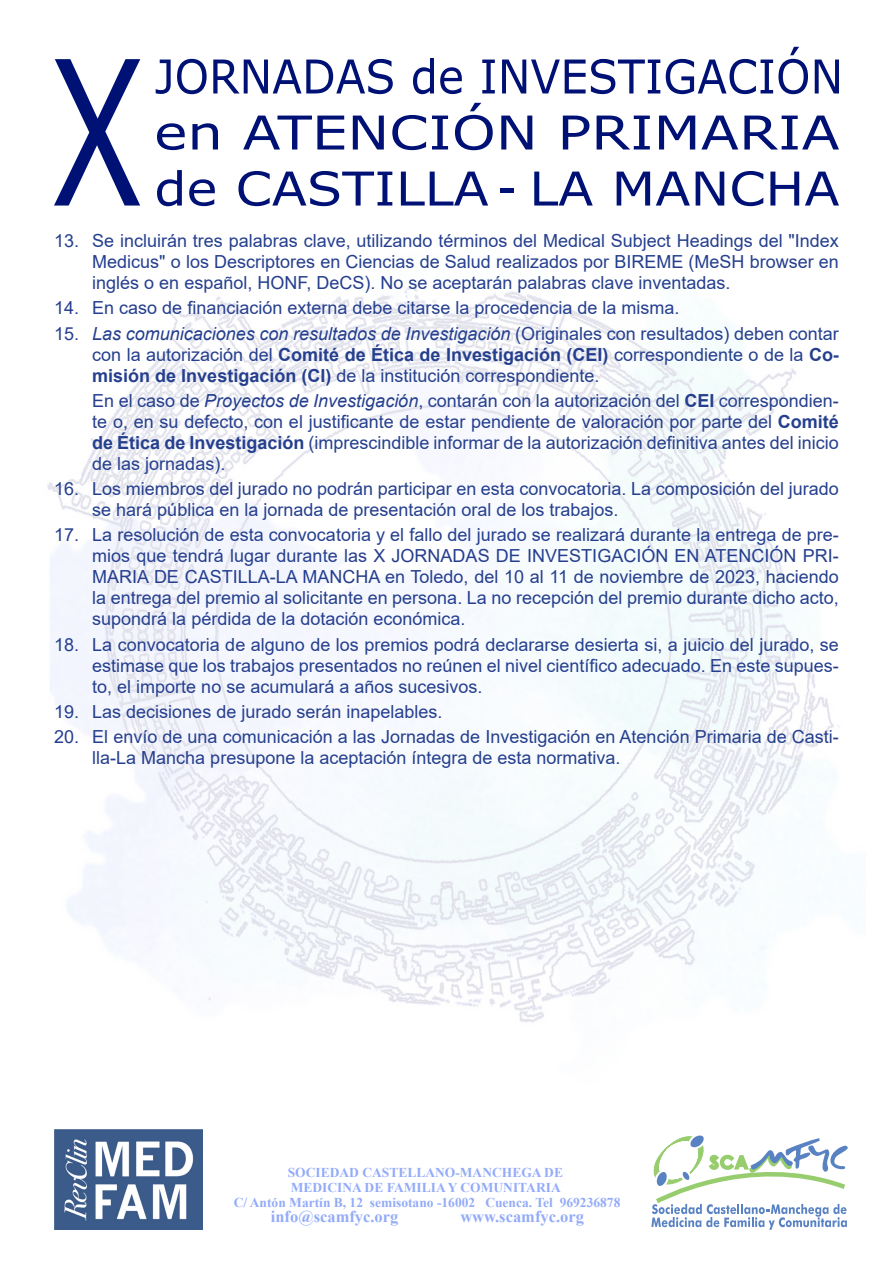
<style>
.page{position:relative;width:893px;height:1263px;background:#fff}
.page>*{position:absolute;margin:0;border:0;box-sizing:border-box;transform-origin:0 0}
.t1{font:18px/21px "Arial";color:#253f8e;text-align:justify}
.t2{font:700 16.5px "Times New Roman";color:#93abf9}
.t3{font:700 13.5px/15px "Times New Roman";color:#93abf9;text-align:center}
.s1{font-style:italic}
.s2{font-weight:700}
</style>
<div class="page">
<svg style="left:651px;top:1135px;width:197px;height:95px"></svg>
<img style="left:54px;top:1129px;width:148px;height:101px">
<img style="left:47px;top:286px;width:792px;height:736px">
<hr style="left:500px;top:189px;width:14px;height:4px;background:#001176">
<svg style="left:156px;top:60px;width:15px;height:34px"></svg>
<svg style="left:177px;top:59px;width:30px;height:35px"></svg>
<svg style="left:213px;top:59px;width:180px;height:35px"></svg>
<svg style="left:413px;top:58px;width:21px;height:36px"></svg>
<svg style="left:440px;top:67px;width:22px;height:27px"></svg>
<svg style="left:482px;top:60px;width:13px;height:33px"></svg>
<svg style="left:502px;top:59px;width:158px;height:35px"></svg>
<svg style="left:666px;top:47px;width:142px;height:47px"></svg>
<svg style="left:815px;top:60px;width:24px;height:33px"></svg>
<svg style="left:157px;top:123px;width:28px;height:27px"></svg>
<svg style="left:192px;top:123px;width:26px;height:26px"></svg>
<svg style="left:243px;top:116px;width:101px;height:33px"></svg>
<svg style="left:353px;top:116px;width:31px;height:33px"></svg>
<svg style="left:392px;top:115px;width:34px;height:35px"></svg>
<svg style="left:432px;top:116px;width:16px;height:33px"></svg>
<svg style="left:455px;top:103px;width:38px;height:47px"></svg>
<svg style="left:501px;top:116px;width:31px;height:33px"></svg>
<svg style="left:563px;top:116px;width:26px;height:33px"></svg>
<svg style="left:597px;top:116px;width:53px;height:33px"></svg>
<svg style="left:659px;top:116px;width:36px;height:33px"></svg>
<svg style="left:701px;top:116px;width:37px;height:33px"></svg>
<svg style="left:744px;top:116px;width:95px;height:33px"></svg>
<svg style="left:157px;top:170px;width:25px;height:36px"></svg>
<svg style="left:189px;top:179px;width:26px;height:27px"></svg>
<svg style="left:238px;top:171px;width:154px;height:35px"></svg>
<svg style="left:401px;top:172px;width:87px;height:34px"></svg>
<svg style="left:534px;top:172px;width:59px;height:34px"></svg>
<svg style="left:617px;top:172px;width:33px;height:34px"></svg>
<svg style="left:656px;top:172px;width:34px;height:34px"></svg>
<svg style="left:696px;top:172px;width:28px;height:34px"></svg>
<svg style="left:732px;top:171px;width:31px;height:35px"></svg>
<svg style="left:770px;top:172px;width:29px;height:34px"></svg>
<svg style="left:805px;top:172px;width:34px;height:34px"></svg>
<svg style="left:54px;top:59px;width:86px;height:147px"></svg>
<p class="t1" style="left:92px;top:230px;width:748px;text-indent:-38px">13. Se incluirán tres palabras clave, utilizando términos del Medical Subject Headings del "Index Medicus" o los Descriptores en Ciencias de Salud realizados por BIREME (MeSH browser en inglés o en español, HONF, DeCS). No se aceptarán palabras clave inventadas.</p>
<p class="t1" style="left:54px;top:297px;width:627px">14. En caso de financiación externa debe citarse la procedencia de la misma.</p>
<p class="t1" style="left:92px;top:323px;width:748px;text-indent:-38px">15. <span class="s1">Las comunicaciones con resultados de Investigación</span> (Originales con resultados) deben contar con la autorización del <span class="s2">Comité de Ética de Investigación (CEI)</span> correspondiente o de la <span class="s2">Co&shy;misión de Investigación (CI)</span> de la institución correspondiente.</p>
<p class="t1" style="left:92px;top:390px;width:748px">En el caso de <span class="s1">Proyectos de Investigación</span>, contarán con la autorización del <span class="s2">CEI</span> correspondien&shy;te o, en su defecto, con el justificante de estar pendiente de valoración por parte del <span class="s2">Comité de Ética de Investigación</span> (imprescindible informar de la autorización definitiva antes del inicio de las jornadas).</p>
<p class="t1" style="left:92px;top:478px;width:748px;text-indent:-38px">16. Los miembros del jurado no podrán participar en esta convocatoria. La composición del jurado se hará pública en la jornada de presentación oral de los trabajos.</p>
<p class="t1" style="left:92px;top:524px;width:748px;text-indent:-38px">17. La resolución de esta convocatoria y el fallo del jurado se realizará durante la entrega de pre&shy;mios que tendrá lugar durante las X JORNADAS DE INVESTIGACIÓN EN ATENCIÓN PRI-MARIA DE CASTILLA-LA MANCHA en Toledo, del 10 al 11 de noviembre de 2023, haciendo la entrega del premio al solicitante en persona. La no recepción del premio durante dicho acto, supondrá la pérdida de la dotación económica.</p>
<p class="t1" style="left:92px;top:634px;width:748px;text-indent:-38px">18. La convocatoria de alguno de los premios podrá declararse desierta si, a juicio del jurado, se estimase que los trabajos presentados no reúnen el nivel científico adecuado. En este supues&shy;to, el importe no se acumulará a años sucesivos.</p>
<p class="t1" style="left:54px;top:701px;width:390px">19. Las decisiones de jurado serán inapelables.</p>
<p class="t1" style="left:92px;top:726px;width:748px;text-indent:-38px">20. El envío de una comunicación a las Jornadas de Investigación en Atención Primaria de Casti&shy;lla-La Mancha presupone la aceptación íntegra de esta normativa.</p>
<p class="t3" style="left:234px;top:1165px;width:388px">SOCIEDAD CASTELLANO-MANCHEGA DE<br>MEDICINA DE FAMILIA Y COMUNITARIA<br>C/ Antón Martín B, 12 semisotano -16002 Cuenca. Tel 969236878</p>
<p class="t2" style="left:271px;top:1205px;width:129px">info@scamfyc.org</p>
<p class="t2" style="left:460px;top:1205px;width:125px">www.scamfyc.org</p>
</div>
